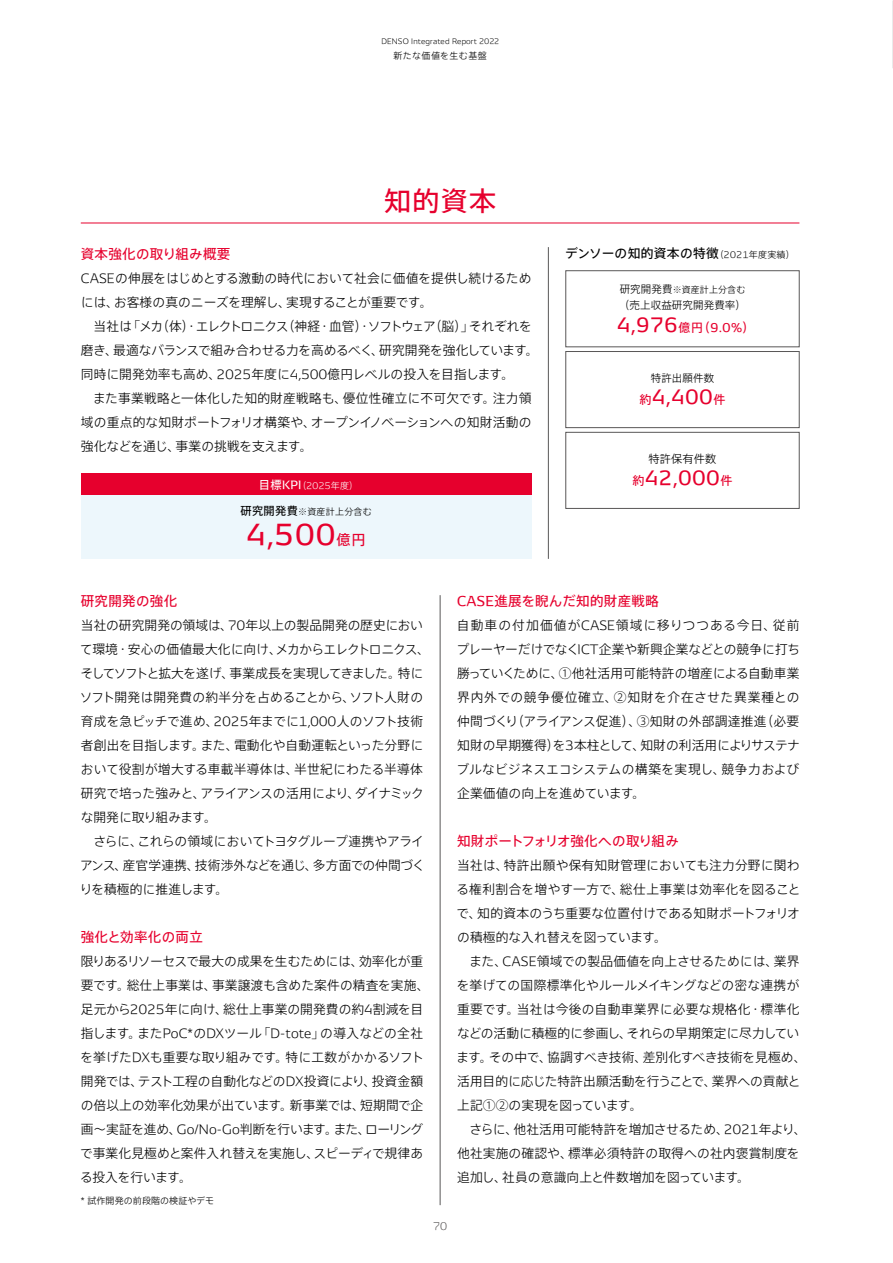
<style>
.page{position:relative;width:893px;height:1263px;background:#fff}
.page>*{position:absolute;margin:0;border:0;box-sizing:border-box;transform-origin:0 0}
.t1{font:28.5px "DENSOTP2017";color:#e6002d}
.t2{font:27px "DENSOTP2017";color:#e6002d}
.t3{font:19.5px "DENSOTP2017";color:#e6002d}
.t4{font:13.5px "DENSOTP2017";letter-spacing:.025em;color:#e6002d}
.t5{font:13.5px "DENSOTP2017";color:#e6002d}
.t6{font:300 12.75px/24px "DENSOTP2017";color:#000}
.t7{font:12.75px "DENSOTP2017";letter-spacing:.025em;color:#000}
.t8{font:12px "DENSOTP2017";color:#e6002d}
.t9{font:300 11.25px "DENSOTP2017";letter-spacing:.01em;color:#000}
.t10{font:300 10.5px "DENSOTP2017";letter-spacing:.01em;color:#000}
.t11{font:300 10.5px "DENSO Sans TP2017";color:#595757}
.t12{font:300 9px "DENSOTP2017";letter-spacing:.01em;color:#000}
.t13{font:300 9px "DENSOTP2017";color:#fff}
.t14{font:300 9px "DENSOTP2017";letter-spacing:.05em;color:#000}
.t15{font:300 7.5px "DENSO Sans TP2017";letter-spacing:.015em;color:#000}
.s1{font-weight:400;font-size:11.25px}
.s2{font-size:14.25px}
.s3{font-weight:300;font-size:9px}
.s4{font-size:10.5px}
.s5{font-size:19.5px}
.s6{font-size:12px}
</style>
<div class="page">
<svg style="left:757px;top:222px;width:43px;height:206px"></svg>
<hr style="left:81px;top:223px;width:718px;height:1px;background:#e6002d">
<div style="left:566px;top:270px;width:233px;height:77px;border:1px solid #595757"></div>
<div style="left:566px;top:351px;width:233px;height:77px;border:1px solid #595757"></div>
<div style="left:566px;top:432px;width:233px;height:77px;border:1px solid #595757"></div>
<hr style="left:440px;top:595px;width:1px;height:610px;background:#595757">
<hr style="left:548px;top:247px;width:1px;height:312px;background:#595757">
<div style="left:81px;top:474px;width:450px;height:21px;background:#e6002d"></div>
<div style="left:81px;top:495px;width:450px;height:64px;background:#edf7fc"></div>
<p class="t15" style="left:381px;top:37px;width:119px">DENSO Integrated Report 2022</p>
<p class="t14" style="left:393px;top:51px;width:95px">新たな価値を生む基盤</p>
<h2 class="t2" style="left:384px;top:186px;width:114px">知的資本</h2>
<p class="t4" style="left:81px;top:246px;width:151px">資本強化の取り組み概要</p>
<p class="t6" style="left:81px;top:267px;width:459px">CASEの伸展をはじめとする激動の時代において社会に価値を提供し続けるためには、お客様の真のニーズを理解し、実現することが重要です。<br>　当社は「メカ（体）・エレクトロニクス（神経・血管）・ソフトウェア（脳）」それぞれを磨き、最適なバランスで組み合わせる力を高めるべく、研究開発を強化しています。同時に開発効率も高め、2025年度に4,500億円レベルの投入を目指します。<br>　また事業戦略と一体化した知的財産戦略も、優位性確立に不可欠です。注力領域の重点的な知財ポートフォリオ構築や、オープンイノベーションへの知財活動の強化などを通じ、事業の挑戦を支えます。</p>
<p class="t13" style="left:259px;top:480px;width:101px"><span class="s1">目標KPI</span>（2025年度）</p>
<p class="t12" style="left:241px;top:507px;width:133px"><span class="s1">研究開発費</span>※資産計上分含む</p>
<h1 class="t1" style="left:247px;top:519px;width:121px">4,500<span class="s2">億円</span></h1>
<p class="t7" style="left:565px;top:246px;width:231px">デンソーの知的資本の特徴<span class="s3">（2021年度実績）</span></p>
<p class="t12" style="left:620px;top:284px;width:127px"><span class="s4">研究開発費</span>※資産計上分含む</p>
<p class="t10" style="left:619px;top:299px;width:129px">（売上収益研究開発費率）</p>
<p class="t8" style="left:617px;top:321px;width:139px"><span class="s5">4,976</span>億円（9.0%）</p>
<p class="t10" style="left:651px;top:372px;width:65px">特許出願件数</p>
<h3 class="t3" style="left:639px;top:386px;width:88px"><span class="s6">約</span>4,400<span class="s6">件</span></h3>
<p class="t9" style="left:648px;top:452px;width:70px">特許保有件数</p>
<h3 class="t3" style="left:632px;top:467px;width:102px"><span class="s6">約</span>42,000<span class="s6">件</span></h3>
<p class="t4" style="left:81px;top:594px;width:98px">研究開発の強化</p>
<p class="t6" style="left:80px;top:614px;width:352px">当社の研究開発の領域は、70年以上の製品開発の歴史において環境・安心の価値最大化に向け、メカからエレクトロニクス、そしてソフトと拡大を遂げ、事業成長を実現してきました。特にソフト開発は開発費の約半分を占めることから、ソフト人財の育成を急ピッチで進め、2025年までに1,000人のソフト技術者創出を目指します。また、電動化や自動運転といった分野において役割が増大する車載半導体は、半世紀にわたる半導体研究で培った強みと、アライアンスの活用により、ダイナミックな開発に取り組みます。<br>　さらに、これらの領域においてトヨタグループ連携やアライアンス、産官学連携、技術渉外などを通じ、多方面での仲間づくりを積極的に推進します。</p>
<p class="t4" style="left:81px;top:930px;width:124px">強化と効率化の両立</p>
<p class="t6" style="left:80px;top:950px;width:351px">限りあるリソーセスで最大の成果を生むためには、効率化が重要です。総仕上事業は、事業譲渡も含めた案件の精査を実施、足元から2025年に向け、総仕上事業の開発費の約4割減を目指します。またPoC*のDXツール「D-tote」の導入などの全社を挙げたDXも重要な取り組みです。特に工数がかかるソフト開発では、テスト工程の自動化などのDX投資により、投資金額の倍以上の効率化効果が出ています。新事業では、短期間で企画～実証を進め、Go/No-Go判断を行います。また、ローリングで事業化見極めと案件入れ替えを実施し、スピーディで規律ある投入を行います。</p>
<p class="t12" style="left:81px;top:1196px;width:135px">* 試作開発の前段階の検証やデモ</p>
<p class="t4" style="left:457px;top:594px;width:203px">CASE進展を睨んだ知的財産戦略</p>
<p class="t6" style="left:456px;top:614px;width:345px;text-align:justify">自動車の付加価値がCASE領域に移りつつある今日、従前プレーヤーだけでなくICT企業や新興企業などとの競争に打ち勝っていくために、①他社活用可能特許の増産による自動車業界内外での競争優位確立、②知財を介在させた異業種との仲間づくり（アライアンス促進）、③知財の外部調達推進（必要知財の早期獲得）を3本柱として、知財の利活用によりサステナブルなビジネスエコシステムの構築を実現し、競争力および企業価値の向上を進めています。</p>
<p class="t5" style="left:457px;top:834px;width:223px">知財ポートフォリオ強化への取り組み</p>
<p class="t6" style="left:456px;top:854px;width:351px">当社は、特許出願や保有知財管理においても注力分野に関わる権利割合を増やす一方で、総仕上事業は効率化を図ることで、知的資本のうち重要な位置付けである知財ポートフォリオの積極的な入れ替えを図っています。<br>　また、CASE領域での製品価値を向上させるためには、業界を挙げての国際標準化やルールメイキングなどの密な連携が重要です。当社は今後の自動車業界に必要な規格化・標準化などの活動に積極的に参画し、それらの早期策定に尽力しています。その中で、協調すべき技術、差別化すべき技術を見極め、活用目的に応じた特許出願活動を行うことで、業界への貢献と上記①②の実現を図っています。<br>　さらに、他社活用可能特許を増加させるため、2021年より、他社実施の確認や、標準必須特許の取得への社内褒賞制度を追加し、社員の意識向上と件数増加を図っています。</p>
<p class="t11" style="left:433px;top:1220px;width:16px">70</p>
</div>
